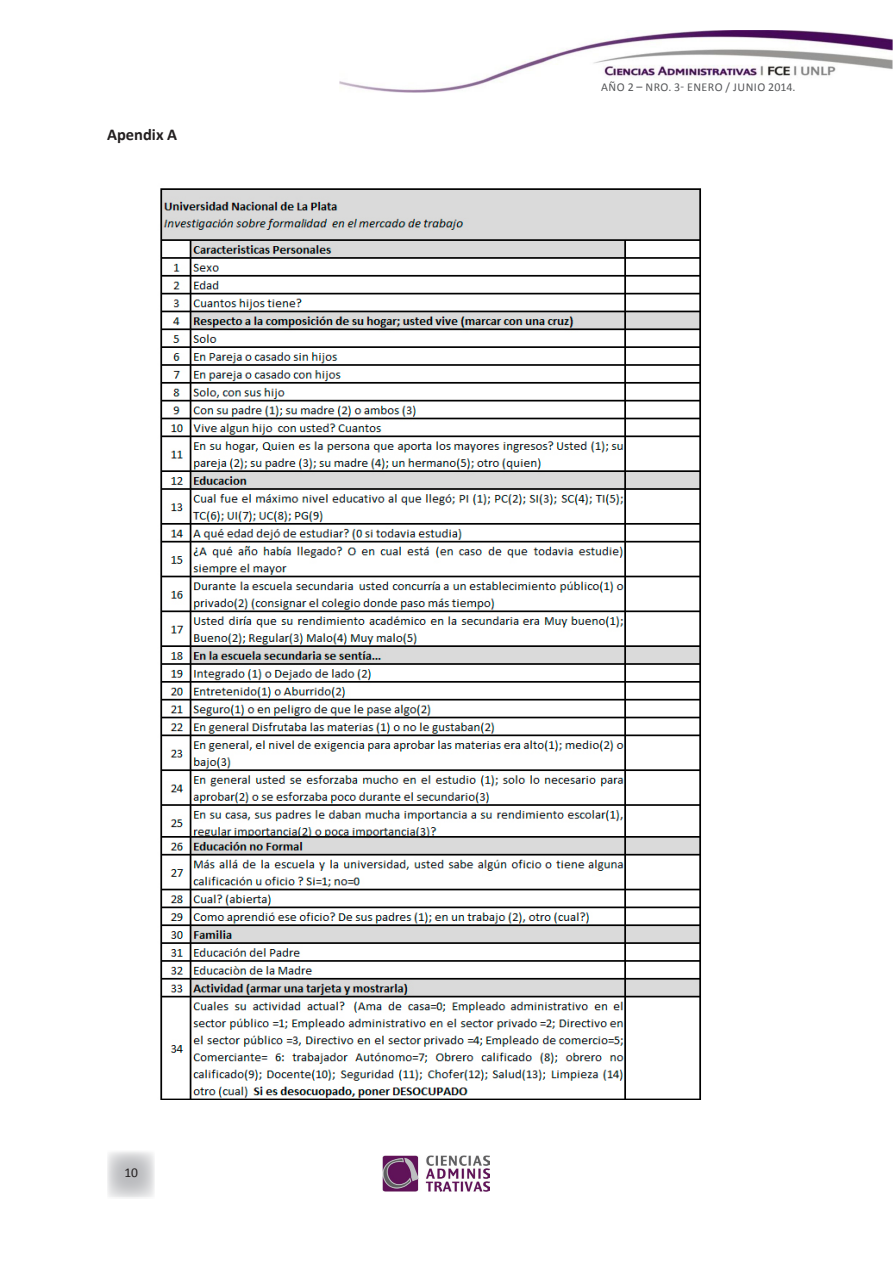
<style>
.page{position:relative;width:893px;height:1263px;background:#fff}
.page>*{position:absolute;margin:0;border:0;box-sizing:border-box;transform-origin:0 0}
.t1{font:700 16.5px "Calibri";color:#231f20}
.t2{font:13.5px "Calibri";color:#231f20}
.t3{font:12px "Calibri";color:#57585a}
.t4{font:12px "Calibri";letter-spacing:.04em;color:#57585a}
</style>
<div class="page">
<img style="left:340px;top:30px;width:553px;height:63px">
<img style="left:383px;top:1155px;width:107px;height:36px">
<img style="left:160px;top:188px;width:541px;height:911px">
<svg style="left:107px;top:1151px;width:47px;height:46px;background:#d3d4d6"></svg>
<div style="left:601px;top:82px;width:208px;height:23px;background:#fff"></div>
<p class="t1" style="left:107px;top:124px;width:72px">Apendix A</p>
<p class="t2" style="left:124px;top:1164px;width:15px">10</p>
<p class="t2" style="left:124px;top:1166px;width:8px">8</p>
<p class="t4" style="left:601px;top:79px;width:196px">AÑO 2 – NRO. 3- ENERO / JUNIO 2014.</p>
<p class="t3" style="left:607px;top:83px;width:191px">AÑO 1 I Nº2 JULIO / DICIEMBRE 2013</p>
</div>
